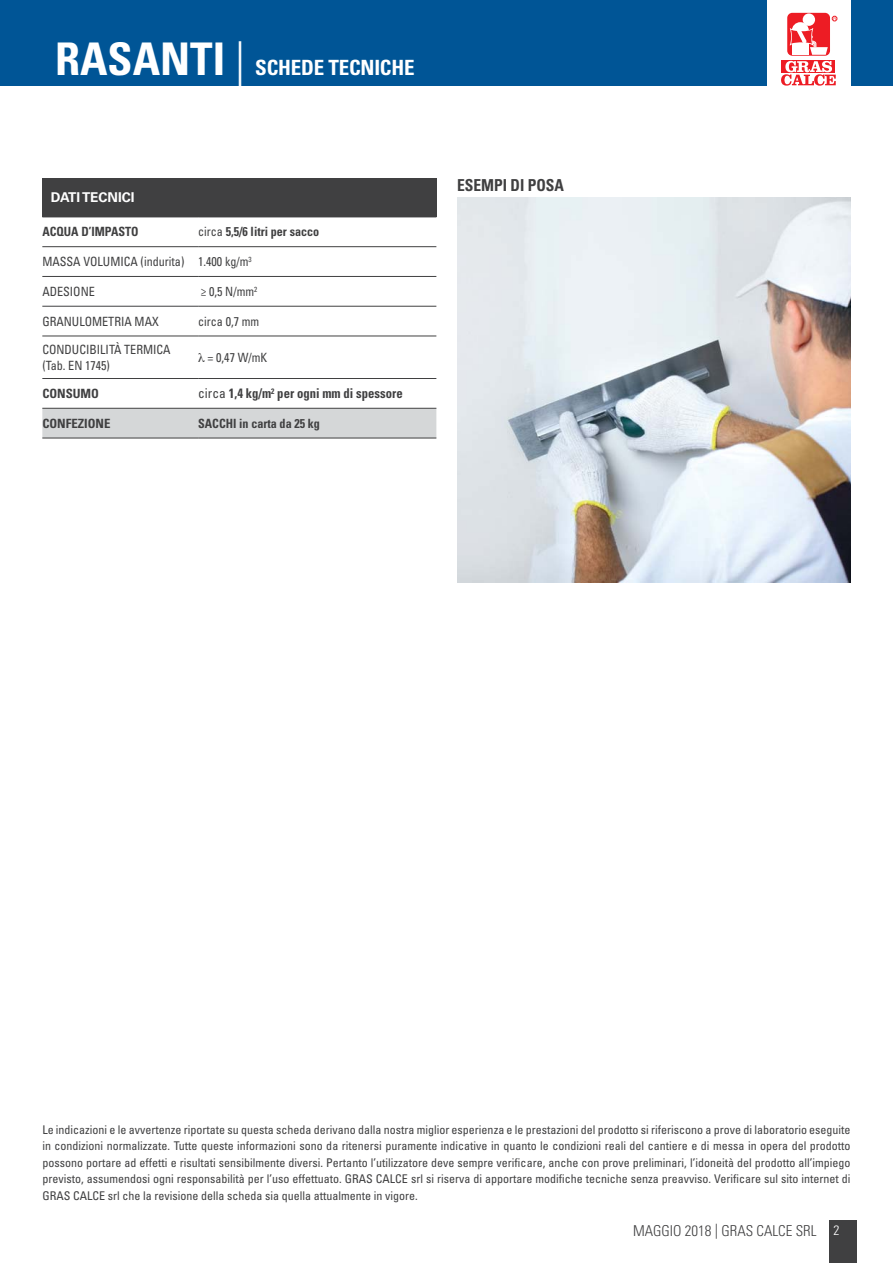
<style>
.page{position:relative;width:893px;height:1263px;background:#fff}
.page>*{position:absolute;margin:0;border:0;box-sizing:border-box;transform-origin:0 0}
.t1{font:700 condensed 21px "Univers LT Std";letter-spacing:-.01em;color:#fff}
.t2{font:700 condensed 16.5px "Univers LT Std";color:#404041;scale:.94 1}
.t3{font:300 condensed 15px "Univers LT Std";color:#404041}
.t4{font:700 condensed 13.5px "Univers LT Std";color:#404041;scale:.94 1}
.t5{font:700 13.5px "Univers LT Std";color:#fff}
.t6{font:condensed 12.75px/15.3px "Univers LT Std";color:#404041;scale:.95 1}
.t7{font:700 condensed 12.75px "Univers LT Std";color:#404041;scale:.95 1}
.t8{font:700 condensed 12.75px "Univers LT Std";color:#404041}
.t9{font:condensed 12px/16.5px "Univers LT Std";color:#404041;text-align:justify}
.s1{font-size:45px}
.s2{font-weight:300;font-size:45px}
.s3{font-weight:400}
.s4{font-size:13.5px;color:#fff}
</style>
<div class="page">
<img style="left:457px;top:198px;width:393px;height:384px">
<div style="left:42px;top:179px;width:394px;height:38px;background:#404041"></div>
<div style="left:42px;top:409px;width:394px;height:29px;background:#d5d7d8"></div>
<hr style="left:42px;top:217px;width:156px;height:1px;background:#404041">
<hr style="left:42px;top:276px;width:156px;height:1px;background:#404041">
<hr style="left:42px;top:306px;width:156px;height:1px;background:#404041">
<hr style="left:42px;top:336px;width:156px;height:1px;background:#404041">
<hr style="left:42px;top:378px;width:156px;height:1px;background:#404041">
<hr style="left:198px;top:217px;width:238px;height:1px;background:#404041">
<hr style="left:198px;top:276px;width:238px;height:1px;background:#404041">
<hr style="left:198px;top:306px;width:238px;height:1px;background:#404041">
<hr style="left:198px;top:336px;width:238px;height:1px;background:#404041">
<hr style="left:198px;top:378px;width:238px;height:1px;background:#404041">
<hr style="left:42px;top:408px;width:394px;height:1px;background:#404041">
<hr style="left:42px;top:246px;width:156px;height:1px;background:#404041">
<hr style="left:42px;top:438px;width:156px;height:1px;background:#404041">
<hr style="left:198px;top:246px;width:238px;height:1px;background:#404041">
<hr style="left:198px;top:438px;width:238px;height:1px;background:#404041">
<div style="left:0;top:0;width:892px;height:85px;background:#005596"></div>
<div style="left:829px;top:1220px;width:28px;height:43px;background:#404041"></div>
<div style="left:767px;top:0;width:83px;height:102px;background:#fff"></div>
<div style="left:787px;top:13px;width:43px;height:43px;background:#ed1c24;border-radius:5px"></div>
<div style="left:802px;top:13px;width:13px;height:13px;background:#fff;border-radius:50%"></div>
<div style="left:791px;top:22px;width:17px;height:17px;background:#fff;border-radius:50%"></div>
<svg style="left:832px;top:16px;width:5px;height:5px"></svg>
<svg style="left:789px;top:28px;width:38px;height:27px"></svg>
<div style="left:781px;top:60px;width:54px;height:13px;background:#ed1c24"></div>
<svg style="left:781px;top:61px;width:54px;height:25px"></svg>
<h1 class="t1" style="left:55px;top:58px;width:361px"><span class="s1">RASANTI</span> <span class="s2">|</span> SCHEDE TECNICHE</h1>
<p class="t5" style="left:51px;top:191px;width:85px">DATI TECNICI</p>
<p class="t7" style="left:42px;top:226px;width:103px">ACQUA D’IMPASTO</p>
<p class="t7" style="left:198px;top:226px;width:129px"><span class="s3">circa</span> 5,5/6 litri per sacco</p>
<p class="t6" style="left:42px;top:255px;width:222px">MASSA VOLUMICA (indurita) 1.400 kg/m<sup>3</sup></p>
<p class="t6" style="left:42px;top:285px;width:57px">ADESIONE</p>
<p class="t6" style="left:201px;top:285px;width:61px">≥ 0,5 N/mm<sup>2</sup></p>
<p class="t6" style="left:42px;top:314px;width:124px">GRANULOMETRIA MAX</p>
<p class="t6" style="left:198px;top:314px;width:66px">circa 0,7 mm</p>
<p class="t6" style="left:42px;top:343px;width:137px">CONDUCIBILITÀ TERMICA (Tab. EN 1745)</p>
<p class="t6" style="left:207px;top:350px;width:65px">= 0,47 W/mK</p>
<p class="t8" style="left:42px;top:387px;width:58px">CONSUMO</p>
<p class="t4" style="left:198px;top:387px;width:219px"><span class="s3">circa</span> 1,4 kg/m<sup>2</sup> per ogni mm di spessore</p>
<p class="t8" style="left:42px;top:417px;width:70px">CONFEZIONE</p>
<p class="t7" style="left:198px;top:417px;width:130px">SACCHI in carta da 25 kg</p>
<h2 class="t2" style="left:457px;top:177px;width:115px">ESEMPI DI POSA</h2>
<p class="t9" style="left:42px;top:1122px;width:809px">Le indicazioni e le avvertenze riportate su questa scheda derivano dalla nostra miglior esperienza e le prestazioni del prodotto si riferiscono a prove di laboratorio eseguite in condizioni normalizzate. Tutte queste informazioni sono da ritenersi puramente indicative in quanto le condizioni reali del cantiere e di messa in opera del prodotto possono portare ad effetti e risultati sensibilmente diversi. Pertanto l’utilizzatore deve sempre verificare, anche con prove preliminari, l’idoneità del prodotto all’impiego previsto, assumendosi ogni responsabilità per l’uso effettuato. GRAS CALCE srl si riserva di apportare modifiche tecniche senza preavviso. Verificare sul sito internet di GRAS CALCE srl che la revisione della scheda sia quella attualmente in vigore.</p>
<p class="t3" style="left:633px;top:1224px;width:208px">MAGGIO 2018 | GRAS CALCE SRL <span class="s4">2</span></p>
</div>
